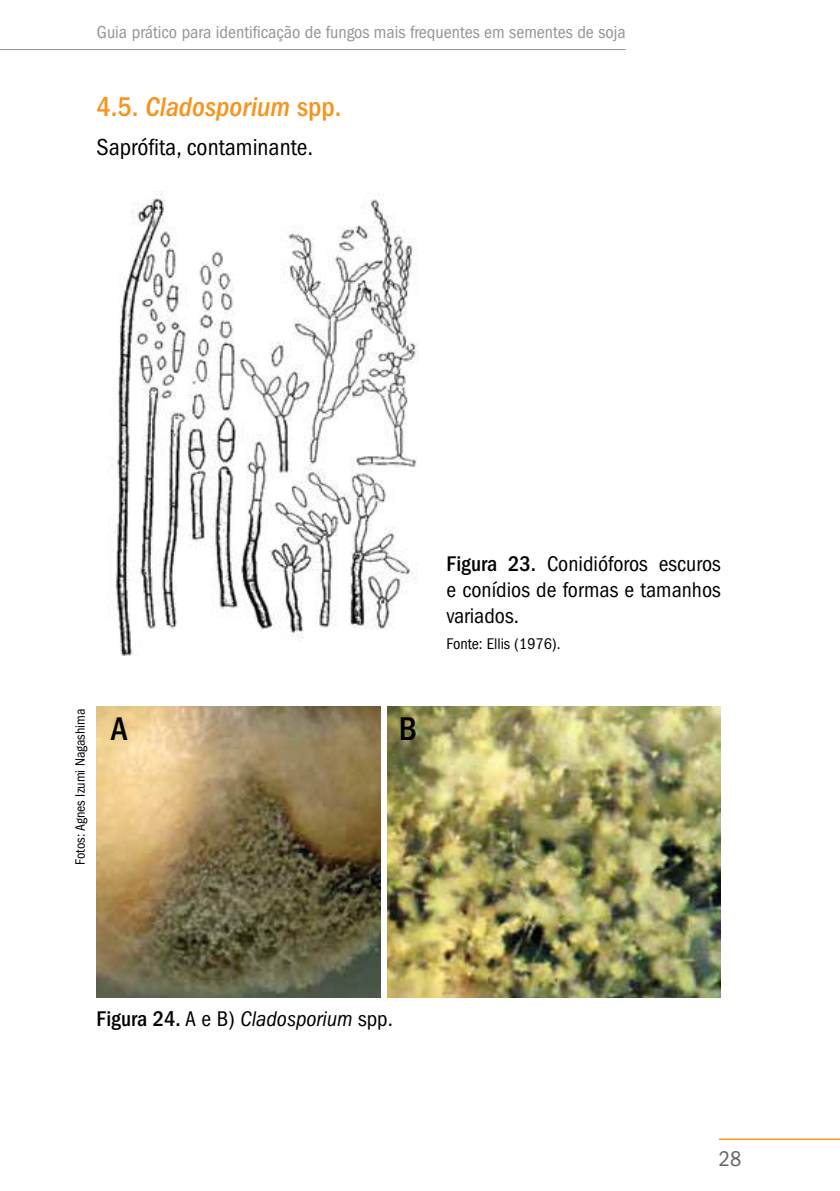
<style>
.page{position:relative;width:840px;height:1191px;background:#fff}
.page>*{position:absolute;margin:0;border:0;box-sizing:border-box;transform-origin:0 0}
.t1{font:500 condensed 34px "ITC Franklin Gothic Std";color:#000}
.t2{font:italic 500 condensed 28px "ITC Franklin Gothic Std";color:#f7941e}
.t3{font:condensed 24px "ITC Franklin Gothic Std";color:#000}
.t4{font:condensed 22px/26px "ITC Franklin Gothic Std";color:#000;text-align:justify}
.t5{font:italic condensed 22px "ITC Franklin Gothic Std";color:#000}
.t6{font:condensed 22px "ITC Franklin Gothic Std";color:#636466}
.t7{font:condensed 18px "ITC Franklin Gothic Std";color:#939598}
.t8{font:condensed 16px "ITC Franklin Gothic Std";color:#000}
.t9{font:condensed 14px "ITC Franklin Gothic Std";color:#000}
.s1{font-style:normal}
.s2{font-weight:500}
.s3{font-weight:500;font-style:normal}
</style>
<div class="page">
<hr style="left:0;top:49px;width:625px;height:1px;background:#939598">
<hr style="left:718px;top:1138px;width:121px;height:2px;background:#f7941e">
<img style="left:115px;top:194px;width:302px;height:461px">
<img style="left:96px;top:706px;width:284px;height:291px">
<img style="left:387px;top:706px;width:333px;height:291px">
<p class="t7" style="left:97px;top:22px;width:530px">Guia prático para identificação de fungos mais frequentes em sementes de soja</p>
<h2 class="t2" style="left:96px;top:91px;width:246px"><span class="s1">4.5.</span> Cladosporium <span class="s1">spp.</span></h2>
<h3 class="t3" style="left:96px;top:134px;width:218px">Saprófita, contaminante.</h3>
<p class="t9" style="left:72px;top:865px;width:157px;rotate:-90deg">Fotos: Agnes Izumi Nagashima</p>
<h1 class="t1" style="left:111px;top:709px;width:18px">A</h1>
<h1 class="t1" style="left:398px;top:709px;width:20px">B</h1>
<p class="t4" style="left:446px;top:551px;width:276px"><span class="s2">Figura 23.</span> Conidióforos escuros e conídios de formas e tamanhos variados.</p>
<p class="t8" style="left:446px;top:634px;width:116px">Fonte: Ellis (1976).</p>
<p class="t5" style="left:96px;top:1006px;width:298px"><span class="s3">Figura 24.</span> <span class="s1">A e B)</span> Cladosporium <span class="s1">spp.</span></p>
<p class="t6" style="left:718px;top:1146px;width:24px">28</p>
</div>
